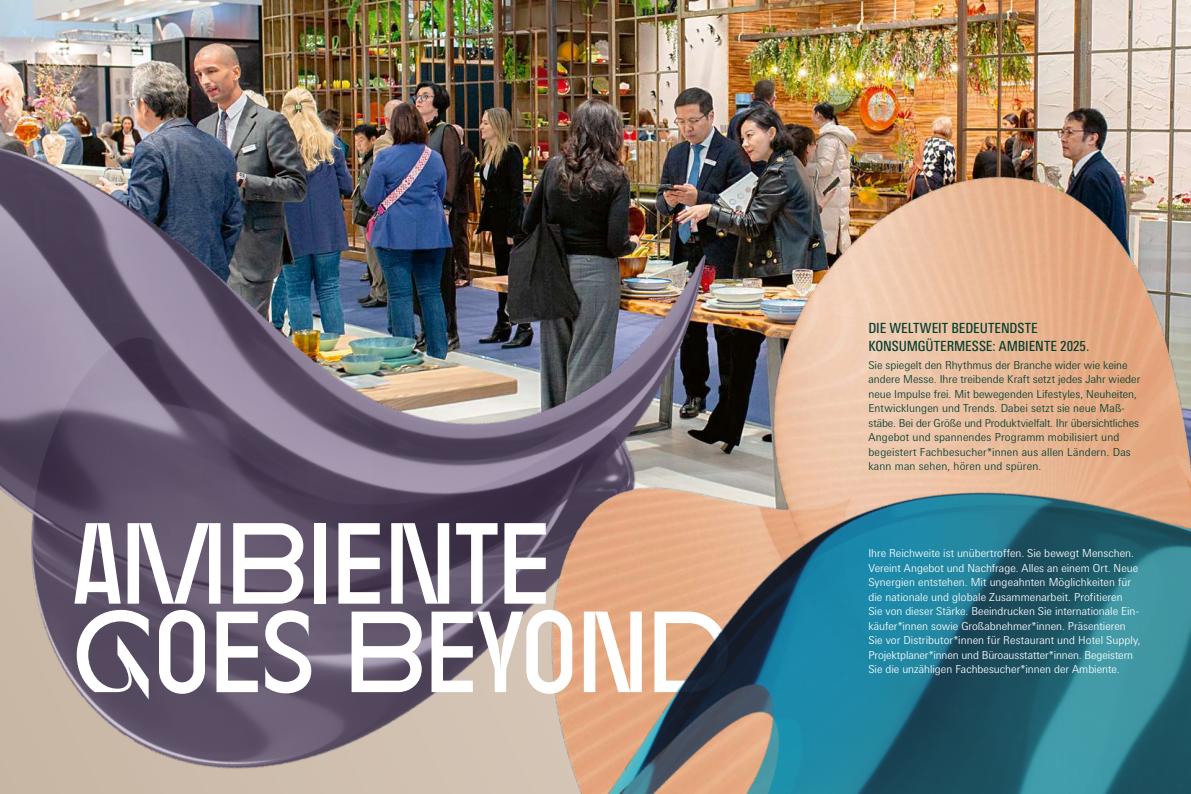
<style>
.page{position:relative;width:1191px;height:794px;background:#fff}
.page>*{position:absolute;margin:0;border:0;box-sizing:border-box;transform-origin:0 0}
.t1{font:115px/88.4px "BASEBLOOM";letter-spacing:.01em;color:#fff}
.t2{font:condensed 14px/18.5px "Messe Univers";letter-spacing:-.005em;color:#003d2e}
.t3{font:300 11px/14.5px "Messe Univers";color:#fff}
.t4{font:300 11px/14.5px "Messe Univers";letter-spacing:.005em;color:#003d2e}
</style>
<div class="page">
<img style="left:719px;top:0;width:472px;height:168px">
<img style="left:0;top:0;width:719px;height:794px">
<img style="left:535px;top:168px;width:656px;height:626px">
<img style="left:595px;top:471px;width:596px;height:323px">
<h1 class="t1" style="left:74px;top:520px;width:657px">AMBIENTE gOES BEYOND</h1>
<p class="t2" style="left:868px;top:318px;width:222px">DIE WELTWEIT BEDEUTENDSTE<br>KONSUMGÜTERMESSE: AMBIENTE 2025.</p>
<p class="t4" style="left:868px;top:357px;width:273px">Sie spiegelt den Rhythmus der Branche wider wie keine andere Messe. Ihre treibende Kraft setzt jedes Jahr wieder neue Impulse frei. Mit bewegenden Lifestyles, Neuheiten, Entwicklungen und Trends. Dabei setzt sie neue Maß&shy;stäbe. Bei der Größe und Produktvielfalt. Ihr übersichtliches Angebot und spannendes Programm mobilisiert und begeistert Fachbesucher*innen aus allen Ländern. Das kann man sehen, hören und spüren.</p>
<p class="t3" style="left:868px;top:546px;width:274px">Ihre Reichweite ist unübertroffen. Sie bewegt Menschen.<br>Vereint Angebot und Nachfrage. Alles an einem Ort. Neue Synergien entstehen. Mit ungeahnten Möglichkeiten für die nationale und globale Zusammenarbeit. Profitieren<br>Sie von dieser Stärke. Beeindrucken Sie internationale Ein&shy;käufer*innen sowie Großabnehmer*innen. Präsentieren Sie vor Distributor*innen für Restaurant und Hotel Supply, Projektplaner*innen und Büroausstatter*innen. Begeistern Sie die unzähligen Fachbesucher*innen der Ambiente.</p>
</div>
